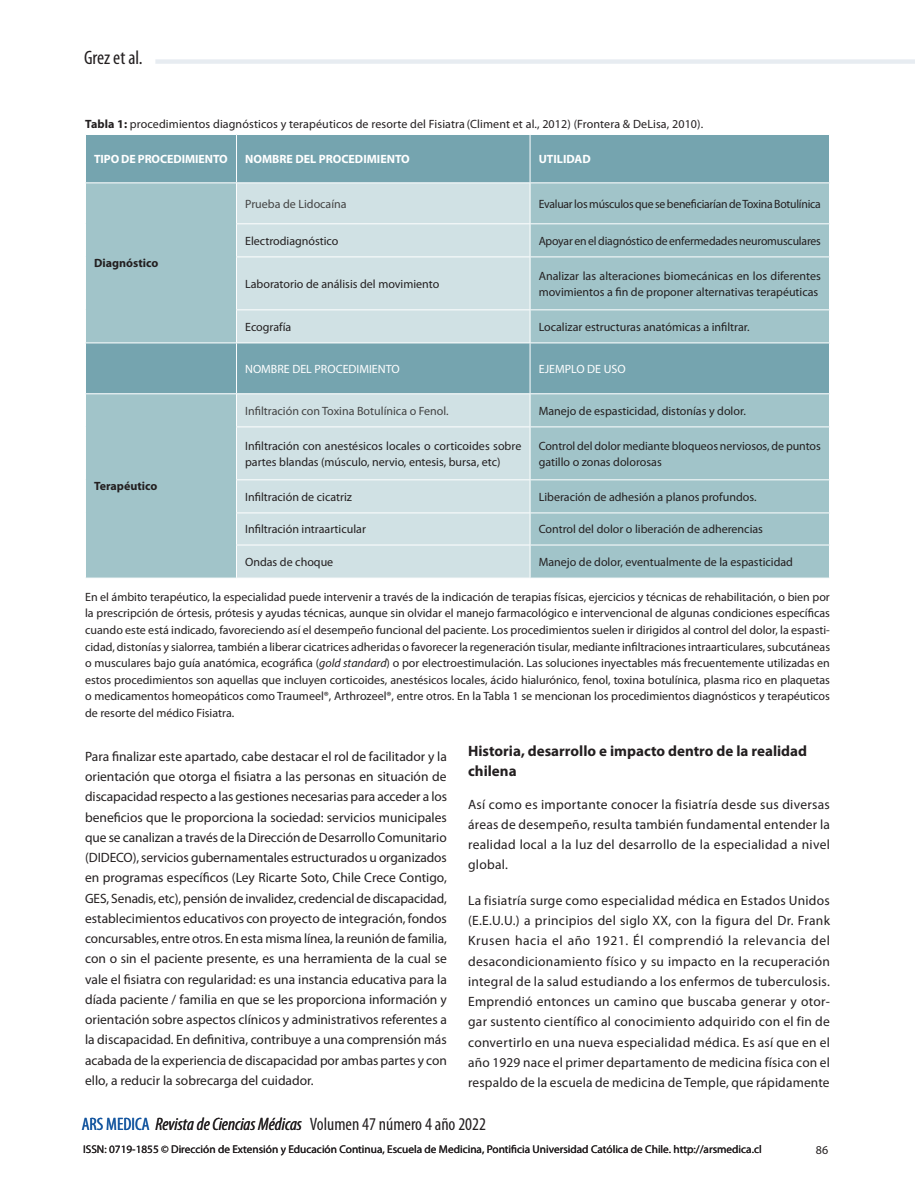
<style>
.page{position:relative;width:915px;height:1191px;background:#fff}
.page>*{position:absolute;margin:0;border:0;box-sizing:border-box;transform-origin:0 0}
.t1{font:condensed 19.5px "Myriad Pro";color:#231f20}
.t2{font:italic condensed 18px "Myriad Pro";color:#231f20}
.t3{font:700 15px/20.2px "Myriad Pro";color:#231f20}
.t4{font:13.5px/20.2px "Myriad Pro";letter-spacing:.015em;color:#231f20;text-align:justify}
.t5{font:12px/16.5px "Myriad Pro";color:#231f20}
.t6{font:12px "Myriad Pro";color:#434343}
.t7{font:12px "Myriad Pro";letter-spacing:-.02em;color:#231f20}
.t8{font:700 12px "Myriad Pro";color:#fff}
.t9{font:12px "Myriad Pro";color:#fff}
.t10{font:700 12px "Myriad Pro";color:#231f20}
.t11{font:11.25px "Myriad Pro";color:#231f20}
.s1{font-weight:700}
.s2{font-style:italic}
.s3{font-style:normal;color:#13559f}
.s4{font-style:normal}
</style>
<div class="page">
<div style="left:155px;top:59px;width:759px;height:5px;background:#e7ecf1"></div>
<div style="left:86px;top:135px;width:742px;height:47px;background:#75a4af"></div>
<svg style="left:86px;top:183px;width:742px;height:395px;background:#9cc0c6"></svg>
<svg style="left:237px;top:183px;width:292px;height:395px;background:#c4d9dd"></svg>
<hr style="left:236px;top:223px;width:294px;height:1px;background:#fff">
<hr style="left:530px;top:223px;width:299px;height:1px;background:#fff">
<hr style="left:236px;top:256px;width:294px;height:1px;background:#fff">
<hr style="left:530px;top:256px;width:299px;height:1px;background:#fff">
<hr style="left:236px;top:309px;width:294px;height:1px;background:#fff">
<hr style="left:530px;top:309px;width:299px;height:1px;background:#fff">
<hr style="left:85px;top:342px;width:151px;height:1px;background:#fff">
<hr style="left:236px;top:342px;width:294px;height:1px;background:#fff">
<hr style="left:530px;top:342px;width:299px;height:1px;background:#fff">
<hr style="left:85px;top:393px;width:151px;height:1px;background:#fff">
<hr style="left:236px;top:393px;width:294px;height:1px;background:#fff">
<hr style="left:530px;top:393px;width:299px;height:1px;background:#fff">
<hr style="left:236px;top:426px;width:294px;height:1px;background:#fff">
<hr style="left:530px;top:426px;width:299px;height:1px;background:#fff">
<hr style="left:236px;top:479px;width:294px;height:1px;background:#fff">
<hr style="left:530px;top:479px;width:299px;height:1px;background:#fff">
<hr style="left:236px;top:512px;width:294px;height:1px;background:#fff">
<hr style="left:530px;top:512px;width:299px;height:1px;background:#fff">
<hr style="left:236px;top:544px;width:294px;height:1px;background:#fff">
<hr style="left:530px;top:544px;width:299px;height:1px;background:#fff">
<hr style="left:236px;top:135px;width:1px;height:47px;background:#fff">
<hr style="left:529px;top:135px;width:1px;height:47px;background:#fff">
<hr style="left:236px;top:183px;width:1px;height:40px;background:#fff">
<hr style="left:529px;top:183px;width:1px;height:40px;background:#fff">
<hr style="left:236px;top:224px;width:1px;height:32px;background:#fff">
<hr style="left:529px;top:224px;width:1px;height:32px;background:#fff">
<hr style="left:236px;top:257px;width:1px;height:52px;background:#fff">
<hr style="left:529px;top:257px;width:1px;height:52px;background:#fff">
<hr style="left:236px;top:310px;width:1px;height:32px;background:#fff">
<hr style="left:529px;top:310px;width:1px;height:32px;background:#fff">
<hr style="left:236px;top:343px;width:1px;height:50px;background:#fff">
<hr style="left:529px;top:343px;width:1px;height:50px;background:#fff">
<hr style="left:236px;top:394px;width:1px;height:32px;background:#fff">
<hr style="left:529px;top:394px;width:1px;height:32px;background:#fff">
<hr style="left:236px;top:427px;width:1px;height:52px;background:#fff">
<hr style="left:529px;top:427px;width:1px;height:52px;background:#fff">
<hr style="left:236px;top:480px;width:1px;height:32px;background:#fff">
<hr style="left:529px;top:480px;width:1px;height:32px;background:#fff">
<hr style="left:236px;top:513px;width:1px;height:31px;background:#fff">
<hr style="left:529px;top:513px;width:1px;height:31px;background:#fff">
<hr style="left:236px;top:545px;width:1px;height:33px;background:#fff">
<hr style="left:529px;top:545px;width:1px;height:33px;background:#fff">
<h1 class="t1" style="left:84px;top:47px;width:60px">Grez et al.</h1>
<p class="t5" style="left:85px;top:116px;width:619px"><span class="s1">Tabla 1:</span> procedimientos diagnósticos y terapéuticos de resorte del Fisiatra (Climent et al., 2012) (Frontera &amp; DeLisa, 2010).</p>
<p class="t8" style="left:94px;top:151px;width:135px">TIPO DE PROCEDIMIENTO</p>
<p class="t8" style="left:245px;top:151px;width:166px">NOMBRE DEL PROCEDIMIENTO</p>
<p class="t8" style="left:538px;top:151px;width:54px">UTILIDAD</p>
<p class="t10" style="left:94px;top:255px;width:66px">Diagnóstico</p>
<p class="t6" style="left:245px;top:196px;width:103px">Prueba de Lidocaína</p>
<p class="t7" style="left:538px;top:196px;width:283px">Evaluar los músculos que se beneficiarían de Toxina Botulínica</p>
<p class="t5" style="left:245px;top:232px;width:95px">Electrodiagnóstico</p>
<p class="t5" style="left:538px;top:232px;width:283px">Apoyar en el diagnóstico de enfermedades neuromusculares</p>
<p class="t5" style="left:245px;top:275px;width:196px">Laboratorio de análisis del movimiento</p>
<p class="t5" style="left:538px;top:267px;width:284px">Analizar las alteraciones biomecánicas en los diferentes movimientos a fin de proponer alternativas terapéuticas</p>
<p class="t5" style="left:245px;top:318px;width:48px">Ecografía</p>
<p class="t5" style="left:538px;top:318px;width:212px">Localizar estructuras anatómicas a infiltrar.</p>
<p class="t9" style="left:245px;top:361px;width:156px">NOMBRE DEL PROCEDIMIENTO</p>
<p class="t9" style="left:538px;top:361px;width:88px">EJEMPLO DE USO</p>
<p class="t6" style="left:245px;top:403px;width:205px">Infiltración con Toxina Botulínica o Fenol.</p>
<p class="t5" style="left:538px;top:402px;width:208px">Manejo de espasticidad, distonías y dolor.</p>
<p class="t5" style="left:245px;top:437px;width:278px">Infiltración con anestésicos locales o corticoides sobre partes blandas (músculo, nervio, entesis, bursa, etc)</p>
<p class="t5" style="left:538px;top:437px;width:283px">Control del dolor mediante bloqueos nerviosos, de puntos gatillo o zonas dolorosas</p>
<p class="t5" style="left:245px;top:488px;width:108px">Infiltración de cicatriz</p>
<p class="t5" style="left:538px;top:488px;width:219px">Liberación de adhesión a planos profundos.</p>
<p class="t5" style="left:245px;top:521px;width:122px">Infiltración intraarticular</p>
<p class="t5" style="left:538px;top:521px;width:226px">Control del dolor o liberación de adherencias</p>
<p class="t5" style="left:245px;top:553px;width:90px">Ondas de choque</p>
<p class="t5" style="left:538px;top:553px;width:256px">Manejo de dolor, eventualmente de la espasticidad</p>
<p class="t5" style="left:85px;top:588px;width:746px;text-align:justify">En el ámbito terapéutico, la especialidad puede intervenir a través de la indicación de terapias físicas, ejercicios y técnicas de rehabilitación, o bien por la prescripción de órtesis, prótesis y ayudas técnicas, aunque sin olvidar el manejo farmacológico e intervencional de algunas condiciones específicas cuando este está indicado, favoreciendo así el desempeño funcional del paciente. Los procedimientos suelen ir dirigidos al control del dolor, la espasti&shy;cidad, distonías y sialorrea, también a liberar cicatrices adheridas o favorecer la regeneración tisular, mediante infiltraciones intraarticulares, subcutáneas o musculares bajo guía anatómica, ecográfica (<span class="s2">gold standard</span>) o por electroestimulación. Las soluciones inyectables más frecuentemente utilizadas en estos procedimientos son aquellas que incluyen corticoides, anestésicos locales, ácido hialurónico, fenol, toxina botulínica, plasma rico en plaquetas o medicamentos homeopáticos como Traumeel®, Arthrozeel®, entre otros. En la Tabla 1 se mencionan los procedimientos diagnósticos y terapéuticos de resorte del médico Fisiatra.</p>
<p class="t4" style="left:85px;top:746px;width:363px">Para finalizar este apartado, cabe destacar el rol de facilitador y la orientación que otorga el fisiatra a las personas en situación de discapacidad respecto a las gestiones necesarias para acceder a los beneficios que le proporciona la sociedad: servicios municipales que se canalizan a través de la Dirección de Desarrollo Comunitario (DIDECO), servicios gubernamentales estructurados u organizados en programas específicos (Ley Ricarte Soto, Chile Crece Contigo, GES, Senadis, etc), pensión de invalidez, credencial de discapacidad, establecimientos educativos con proyecto de integración, fondos concursables, entre otros. En esta misma línea, la reunión de familia, con o sin el paciente presente, es una herramienta de la cual se vale el fisiatra con regularidad: es una instancia educativa para la díada paciente / familia en que se les proporciona información y orientación sobre aspectos clínicos y administrativos referentes a la discapacidad. En definitiva, contribuye a una comprensión más acabada de la experiencia de discapacidad por ambas partes y con ello, a reducir la sobrecarga del cuidador.</p>
<p class="t3" style="left:468px;top:740px;width:340px">Historia, desarrollo e impacto dentro de la realidad chilena</p>
<p class="t10" style="left:94px;top:478px;width:65px">Terapéutico</p>
<p class="t4" style="left:468px;top:794px;width:363px">Así como es importante conocer la fisiatría desde sus diversas áreas de desempeño, resulta también fundamental entender la realidad local a la luz del desarrollo de la especialidad a nivel global.</p>
<p class="t4" style="left:468px;top:890px;width:363px">La fisiatría surge como especialidad médica en Estados Unidos (E.E.U.U.) a principios del siglo XX, con la figura del Dr. Frank Krusen hacia el año 1921. Él comprendió la relevancia del desacondicionamiento físico y su impacto en la recuperación integral de la salud estudiando a los enfermos de tuberculosis.<br>Emprendió entonces un camino que buscaba generar y otor&shy;gar sustento científico al conocimiento adquirido con el fin de convertirlo en una nueva especialidad médica. Es así que en el año 1929 nace el primer departamento de medicina física con el respaldo de la escuela de medicina de Temple, que rápidamente</p>
<h2 class="t2" style="left:82px;top:1113px;width:405px"><span class="s3">ARS MEDICA</span> Revista de Ciencias Médicas <span class="s4">Volumen 47 número 4 año 2022</span></h2>
<p class="t11" style="left:83px;top:1141px;width:679px">ISSN: 0719-1855 © Dirección de Extensión y Educación Continua, Escuela de Medicina, Pontificia Universidad Católica de Chile. http://arsmedica.cl</p>
<p class="t5" style="left:815px;top:1141px;width:14px">86</p>
</div>
